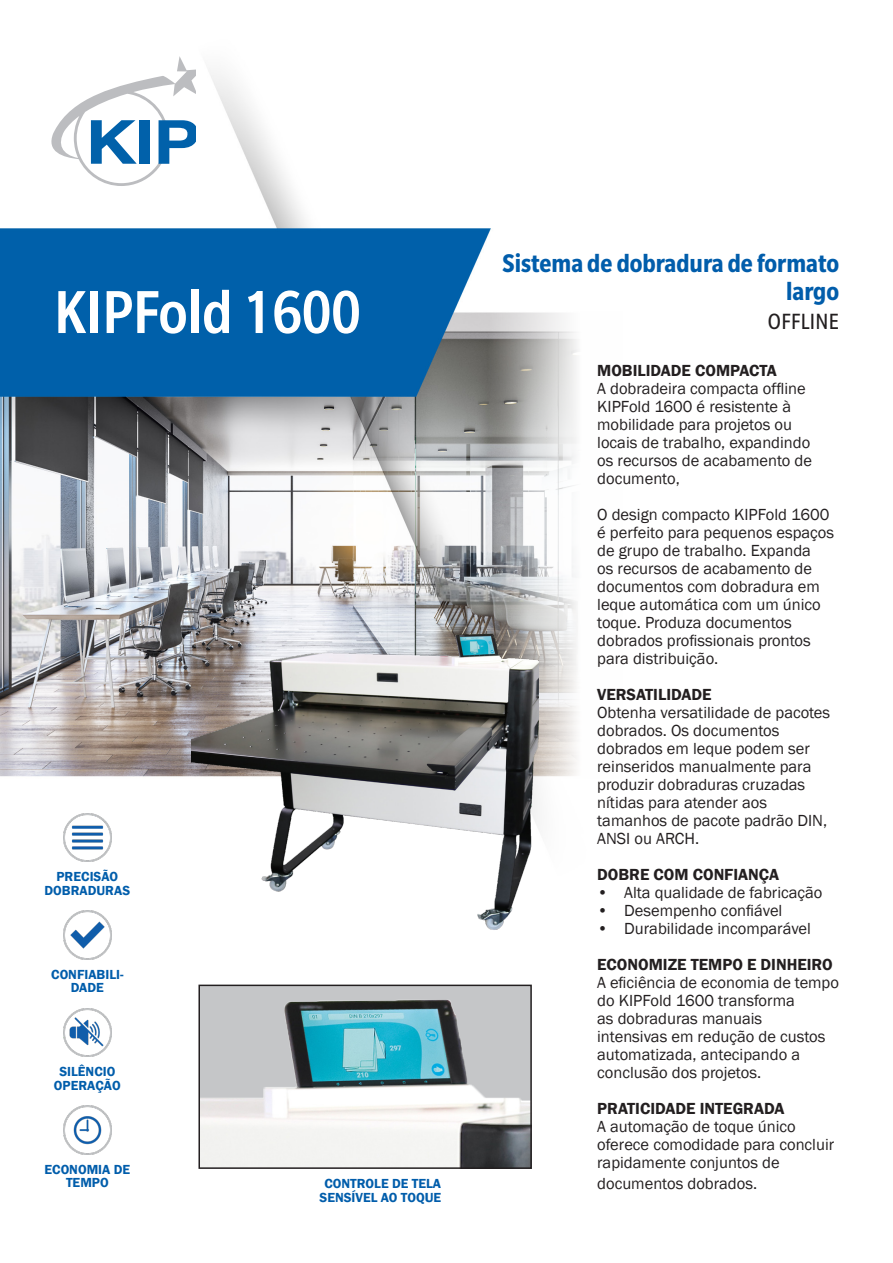
<style>
.page{position:relative;width:893px;height:1263px;background:#fff}
.page>*{position:absolute;margin:0;border:0;box-sizing:border-box;transform-origin:0 0}
.t1{font:500 condensed 66px "Slate Pro";color:#fff}
.t2{font:700 condensed 27.75px/27.8px "Slate Pro";color:#015dab;text-align:right}
.t3{font:condensed 24px "Slate Pro";letter-spacing:.015em;color:#231f20}
.t4{font:16.5px/18px "Franklin Gothic";color:#231f20}
.t5{font:600 16.5px "Franklin Gothic";color:#231f20}
.t6{font:600 13.5px/13.5px "Franklin Gothic";color:#015dab;text-align:center}
</style>
<div class="page">
<img style="left:0;top:68px;width:578px;height:709px">
<svg style="left:51px;top:56px;width:144px;height:130px"></svg>
<img style="left:192px;top:612px;width:347px;height:318px">
<img style="left:63px;top:911px;width:49px;height:48px">
<img style="left:63px;top:1008px;width:49px;height:49px">
<img style="left:63px;top:1106px;width:49px;height:48px">
<img style="left:63px;top:813px;width:49px;height:49px">
<img style="left:201px;top:987px;width:328px;height:179px">
<div style="left:198px;top:984px;width:334px;height:185px;border:2px solid #231f20"></div>
<p class="t1" style="left:54px;top:278px;width:308px">KIPFold 1600</p>
<p class="t6" style="left:56px;top:870px;width:63px">PRECISÃO</p>
<p class="t6" style="left:45px;top:883px;width:87px">DOBRADURAS</p>
<p class="t6" style="left:51px;top:967px;width:74px">CONFIABILI-<br>DADE</p>
<p class="t6" style="left:59px;top:1065px;width:57px">SILÊNCIO</p>
<p class="t6" style="left:54px;top:1078px;width:68px">OPERAÇÃO</p>
<p class="t6" style="left:45px;top:1162px;width:87px">ECONOMIA DE<br>TEMPO</p>
<p class="t6" style="left:319px;top:1177px;width:123px">CONTROLE DE TELA<br>SENSÍVEL AO TOQUE</p>
<p class="t2" style="left:503px;top:250px;width:338px">Sistema de dobradura de formato largo</p>
<p class="t3" style="left:768px;top:309px;width:72px">OFFLINE</p>
<p class="t5" style="left:597px;top:361px;width:181px">MOBILIDADE COMPACTA</p>
<p class="t4" style="left:597px;top:380px;width:216px">A dobradeira compacta offline<br>KIPFold 1600 é resistente à mobilidade para projetos ou locais de trabalho, expandindo os recursos de acabamento de documento,</p>
<p class="t4" style="left:597px;top:506px;width:238px">O design compacto KIPFold 1600 é perfeito para pequenos espaços de grupo de trabalho. Expanda<br>os recursos de acabamento de documentos com dobradura em leque automática com um único toque. Produza documentos dobrados profissionais prontos para distribuição.</p>
<p class="t5" style="left:597px;top:685px;width:116px">VERSATILIDADE</p>
<p class="t4" style="left:597px;top:704px;width:235px">Obtenha versatilidade de pacotes dobrados. Os documentos dobrados em leque podem ser reinseridos manualmente para produzir dobraduras cruzadas nítidas para atender aos tamanhos de pacote padrão DIN,<br>ANSI ou ARCH.</p>
<p class="t5" style="left:597px;top:865px;width:184px">DOBRE COM CONFIANÇA</p>
<p class="t4" style="left:597px;top:884px;width:227px">• Alta qualidade de fabricação</p>
<p class="t4" style="left:597px;top:902px;width:187px">• Desempenho confiável</p>
<p class="t4" style="left:597px;top:920px;width:215px">• Durabilidade incomparável</p>
<p class="t5" style="left:597px;top:955px;width:237px">ECONOMIZE TEMPO E DINHEIRO</p>
<p class="t4" style="left:597px;top:974px;width:243px">A eficiência de economia de tempo do KIPFold 1600 transforma<br>as dobraduras manuais<br>intensivas em redução de custos automatizada, antecipando a conclusão dos projetos.</p>
<p class="t5" style="left:597px;top:1099px;width:189px">PRATICIDADE INTEGRADA</p>
<p class="t4" style="left:597px;top:1118px;width:239px">A automação de toque único oferece comodidade para concluir rapidamente conjuntos de</p>
<p class="t4" style="left:597px;top:1175px;width:161px">documentos dobrados.</p>
</div>
